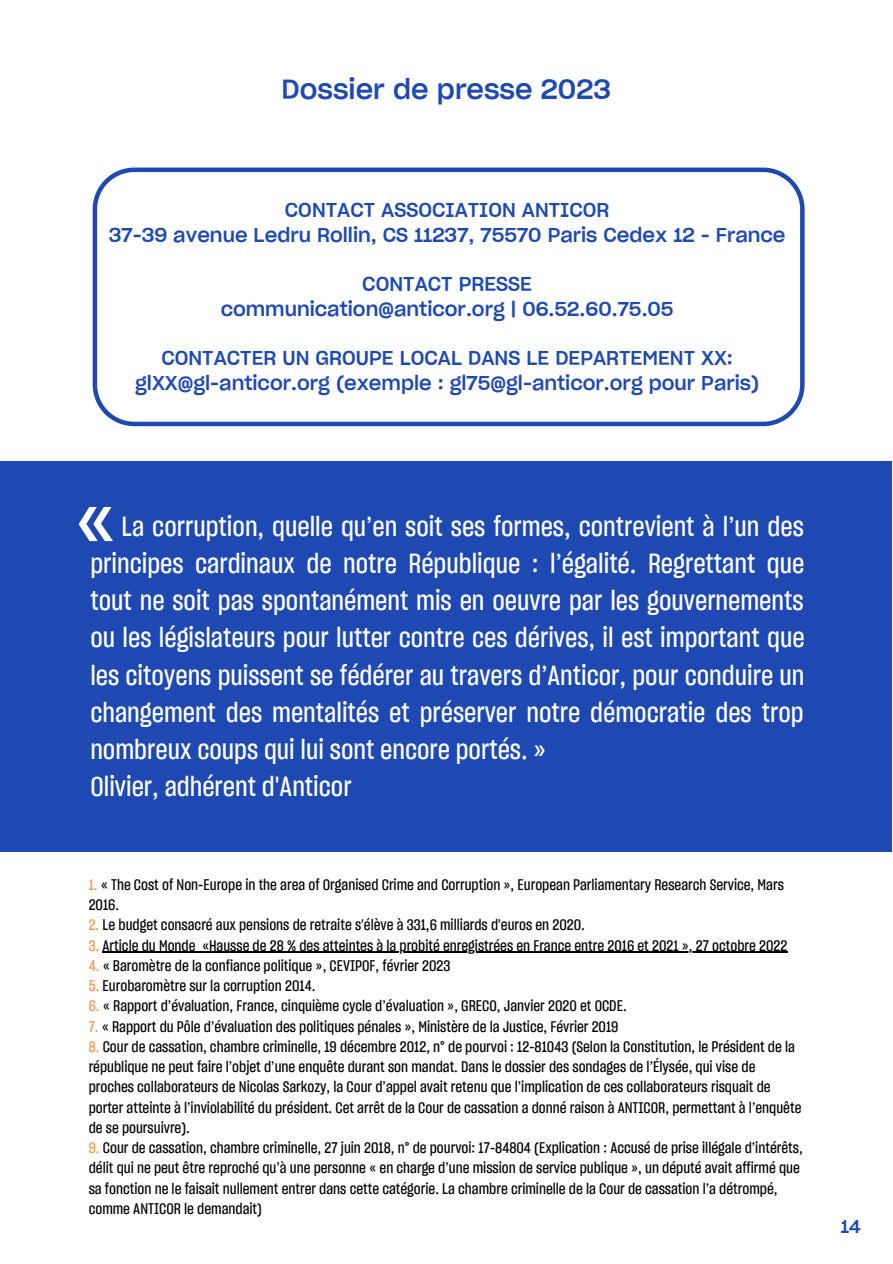
<style>
.page{position:relative;width:893px;height:1264px;background:#fff}
.page>*{position:absolute;margin:0;border:0;box-sizing:border-box;transform-origin:0 0}
.t1{font:89.85px "Sharp Grotesk Medium 15";color:#fff}
.t2{font:27px/37px "Sharp Grotesk Medium 15";color:#fff;text-align:justify}
.t3{font:27px "Sharp Grotesk Medium 20";color:#1f49b2}
.t4{font:19.5px "Sharp Grotesk Medium 20";color:#1f49b2}
.t5{font:18px "Sharp Grotesk Medium 20";color:#1f49b2}
.t6{font:15px/20.2px "Sharp Grotesk Medium 15";color:#000}
.s1{color:#ff914d}
</style>
<div class="page">
<div style="left:0;top:461px;width:891px;height:390px;background:#1f49b2"></div>
<svg style="left:93px;top:167px;width:711px;height:259px"></svg>
<hr style="left:103px;top:951px;width:92px;height:1px;background:#000">
<hr style="left:202px;top:951px;width:585px;height:1px;background:#000">
<p class="t3" style="left:281px;top:72px;width:331px">Dossier de presse 2023</p>
<p class="t4" style="left:285px;top:197px;width:326px">CONTACT ASSOCIATION ANTICOR</p>
<p class="t4" style="left:109px;top:222px;width:678px">37-39 avenue Ledru Rollin, CS 11237, 75570 Paris Cedex 12 - France</p>
<p class="t4" style="left:362px;top:271px;width:171px">CONTACT PRESSE</p>
<p class="t4" style="left:221px;top:296px;width:454px">communication@anticor.org | 06.52.60.75.05</p>
<p class="t4" style="left:161px;top:346px;width:573px">CONTACTER UN GROUPE LOCAL DANS LE DEPARTEMENT XX:</p>
<p class="t4" style="left:135px;top:370px;width:625px">glXX@gl-anticor.org (exemple : gl75@gl-anticor.org pour Paris)</p>
<p class="t1" style="left:73px;top:461px;width:44px">«</p>
<p class="t2" style="left:90px;top:508px;width:715px;text-indent:31px">La corruption, quelle qu’en soit ses formes, contrevient à l’un des principes cardinaux de notre République : l’égalité. Regrettant que tout ne soit pas spontanément mis en oeuvre par les gouvernements ou les législateurs pour lutter contre ces dérives, il est important que les citoyens puissent se fédérer au travers d’Anticor, pour conduire un changement des mentalités et préserver notre démocratie des trop nombreux coups qui lui sont encore portés. »</p>
<p class="t2" style="left:90px;top:767px;width:263px">Olivier, adhérent d'Anticor</p>
<p class="t6" style="left:89px;top:874px;width:696px"><span class="s1">1.</span> « The Cost of Non-Europe in the area of Organised Crime and Corruption », European Parliamentary Research Service, Mars<br>2016.</p>
<p class="t6" style="left:89px;top:914px;width:497px"><span class="s1">2.</span> Le budget consacré aux pensions de retraite s'élève à 331,6 milliards d'euros en 2020.</p>
<p class="t6" style="left:89px;top:935px;width:700px"><span class="s1">3.</span> Article du Monde «Hausse de 28 % des atteintes à la probité enregistrées en France entre 2016 et 2021 », 27 octobre 2022</p>
<p class="t6" style="left:89px;top:955px;width:363px"><span class="s1">4.</span> « Baromètre de la confiance politique », CEVIPOF, février 2023</p>
<p class="t6" style="left:89px;top:975px;width:228px"><span class="s1">5.</span> Eurobaromètre sur la corruption 2014.</p>
<p class="t6" style="left:89px;top:995px;width:539px"><span class="s1">6.</span> « Rapport d’évaluation, France, cinquième cycle d’évaluation », GRECO, Janvier 2020 et OCDE.</p>
<p class="t6" style="left:89px;top:1016px;width:531px"><span class="s1">7.</span> « Rapport du Pôle d’évaluation des politiques pénales », Ministère de la Justice, Février 2019</p>
<p class="t6" style="left:89px;top:1036px;width:714px"><span class="s1">8.</span> Cour de cassation, chambre criminelle, 19 décembre 2012, n° de pourvoi : 12-81043 (Selon la Constitution, le Président de la république ne peut faire l’objet d’une enquête durant son mandat. Dans le dossier des sondages de l’Élysée, qui vise de proches collaborateurs de Nicolas Sarkozy, la Cour d’appel avait retenu que l’implication de ces collaborateurs risquait de porter atteinte à l’inviolabilité du président. Cet arrêt de la Cour de cassation a donné raison à ANTICOR, permettant à l’enquête de se poursuivre).</p>
<p class="t6" style="left:89px;top:1137px;width:715px"><span class="s1">9.</span> Cour de cassation, chambre criminelle, 27 juin 2018, n° de pourvoi: 17-84804 (Explication : Accusé de prise illégale d’intérêts, délit qui ne peut être reproché qu’à une personne « en charge d’une mission de service publique », un député avait affirmé que sa fonction ne le faisait nullement entrer dans cette catégorie. La chambre criminelle de la Cour de cassation l’a détrompé, comme ANTICOR le demandait)</p>
<p class="t5" style="left:840px;top:1215px;width:21px">14</p>
</div>
